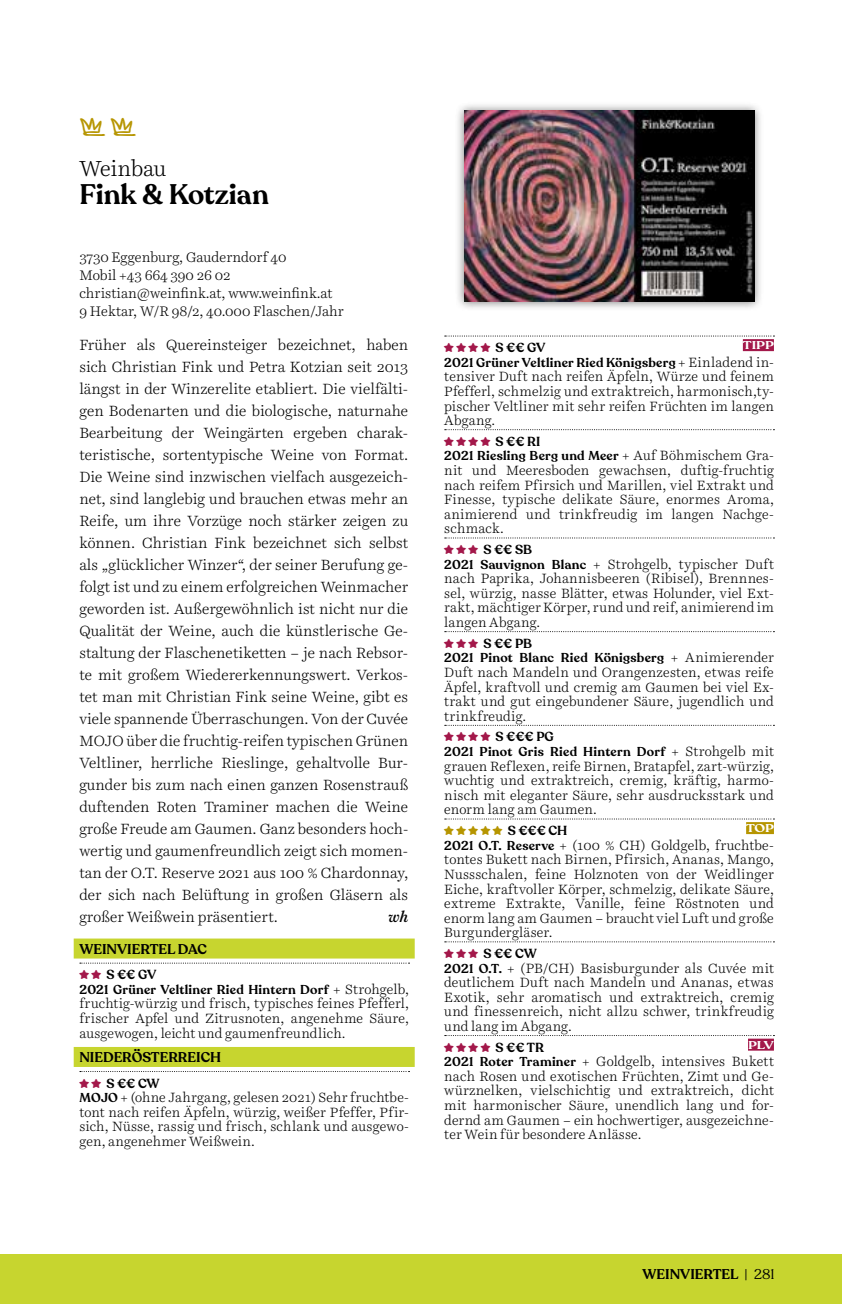
<style>
.page{position:relative;width:842px;height:1304px;background:#fff}
.page>*{position:absolute;margin:0;border:0;box-sizing:border-box;transform-origin:0 0}
.t1{font:600 28px "Recoleta";color:#000}
.t2{font:26px "Vinaria";color:#b69500}
.t3{font:300 22px "Harrietv 2 Text";letter-spacing:-.01em;color:#000}
.t4{font:300 15px/22px "Harrietv 2 Text";color:#000;text-align:justify}
.t5{font:italic 500 15px "Harrietv 2 Text";color:#000}
.t6{font:300 14px/18px "Harrietv 2 Text";color:#000}
.t7{font:600 14px "Recoleta";color:#000}
.t8{font:300 13.6px/14.6px "Harrietv 2 Text";letter-spacing:.01em;color:#000;text-align:justify}
.t9{font:600 13px "Recoleta";color:#000}
.t10{font:600 12.8px "Recoleta";letter-spacing:.02em;color:#000}
.t11{font:600 11.2px "Recoleta";letter-spacing:-.005em;color:#fff;scale:1.25 1}
.s1{font-family:"Vinaria";font-weight:400;color:#a3184a}
.s2{font-family:"Harrietv 2 Text";font-weight:300;font-size:13.6px}
.s3{font-family:"Recoleta";font-weight:600;font-size:12.8px}
.s4{font-family:"Vinaria";font-weight:400;color:#b69500}
.s5{font-weight:400}
</style>
<div class="page">
<div style="left:0;top:1254px;width:842px;height:50px;background:#c7d52f"></div>
<div style="left:74px;top:939px;width:341px;height:20px;background:#c7d52f"></div>
<svg style="left:80px;top:963px;width:329px;height:1px"></svg>
<div style="left:74px;top:1047px;width:341px;height:20px;background:#c7d52f"></div>
<svg style="left:80px;top:1071px;width:329px;height:1px"></svg>
<div style="left:455px;top:102px;width:308px;height:209px;background:#000;opacity:.5"></div>
<img style="left:464px;top:111px;width:290px;height:191px">
<svg style="left:445px;top:336px;width:329px;height:1px"></svg>
<div style="left:743px;top:339px;width:31px;height:12px;background:#a3184a"></div>
<svg style="left:445px;top:429px;width:329px;height:1px"></svg>
<svg style="left:445px;top:537px;width:329px;height:1px"></svg>
<svg style="left:445px;top:631px;width:329px;height:1px"></svg>
<svg style="left:445px;top:725px;width:329px;height:1px"></svg>
<svg style="left:445px;top:818px;width:329px;height:1px"></svg>
<div style="left:746px;top:822px;width:28px;height:12px;background:#b69500"></div>
<svg style="left:445px;top:941px;width:329px;height:1px"></svg>
<svg style="left:445px;top:1035px;width:329px;height:1px"></svg>
<div style="left:748px;top:1039px;width:26px;height:12px;background:#a3184a"></div>
<h2 class="t2" style="left:79px;top:112px;width:59px">11</h2>
<h3 class="t3" style="left:79px;top:154px;width:89px">Weinbau</h3>
<h1 class="t1" style="left:79px;top:177px;width:191px">Fink &amp; Kotzian</h1>
<p class="t6" style="left:79px;top:248px;width:266px">3730 Eggenburg, Gauderndorf 40<br>Mobil +43 664 390 26 02 christian@weinfink.at, www.weinfink.at 9 Hektar, W/R 98/2, 40.000 Flaschen/Jahr</p>
<p class="t4" style="left:79px;top:334px;width:330px">Früher als Quereinsteiger bezeichnet, haben sich Christian Fink und Petra Kotzian seit 2013 längst in der Winzerelite etabliert. Die vielfälti&shy;gen Bodenarten und die biologische, naturnahe Bearbeitung der Weingärten ergeben charak&shy;teristische, sortentypische Weine von Format.<br>Die Weine sind inzwischen vielfach ausgezeich&shy;net, sind langlebig und brauchen etwas mehr an Reife, um ihre Vorzüge noch stärker zeigen zu können. Christian Fink bezeichnet sich selbst als „glücklicher Winzer“, der seiner Berufung ge&shy;folgt ist und zu einem erfolgreichen Weinmacher geworden ist. Außergewöhnlich ist nicht nur die Qualität der Weine, auch die künstlerische Ge&shy;staltung der Flaschenetiketten – je nach Rebsor&shy;te mit großem Wiedererkennungswert. Verkos&shy;tet man mit Christian Fink seine Weine, gibt es viele spannende Überraschungen. Von der Cuvée MOJO über die fruchtig-reifen typischen Grünen Veltliner, herrliche Rieslinge, gehaltvolle Bur&shy;gunder bis zum nach einen ganzen Rosenstrauß duftenden Roten Traminer machen die Weine große Freude am Gaumen. Ganz besonders hoch&shy;wertig und gaumenfreundlich zeigt sich momen&shy;tan der O.T. Reserve 2021 aus 100 % Chardonnay, der sich nach Belüftung in großen Gläsern als großer Weißwein präsentiert.</p>
<p class="t5" style="left:388px;top:907px;width:21px">wh</p>
<p class="t7" style="left:79px;top:940px;width:129px">WEINVIERTEL DAC</p>
<p class="t9" style="left:79px;top:966px;width:79px"><span class="s1">H H</span> S €€ GV</p>
<p class="t10" style="left:79px;top:981px;width:331px">2021 Grüner Veltliner Ried Hintern Dorf <span class="s2">+ Strohgelb,</span></p>
<p class="t8" style="left:79px;top:996px;width:331px">fruchtig-würzig und frisch, typisches feines Pfefferl, frischer Apfel und Zitrusnoten, angenehme Säure, ausgewogen, leicht und gaumenfreundlich.</p>
<p class="t7" style="left:79px;top:1048px;width:143px">NIEDERÖSTERREICH</p>
<p class="t9" style="left:79px;top:1075px;width:82px"><span class="s1">H H</span> S €€ CW</p>
<p class="t8" style="left:79px;top:1090px;width:331px"><span class="s3">MOJO</span> + (ohne Jahrgang, gelesen 2021) Sehr fruchtbe&shy;tont nach reifen Äpfeln, würzig, weißer Pfeffer, Pfir&shy;sich, Nüsse, rassig und frisch, schlank und ausgewo&shy;gen, angenehmer Weißwein.</p>
<p class="t9" style="left:444px;top:339px;width:103px"><span class="s1">HHHH</span> S €€ GV</p>
<p class="t11" style="left:743px;top:338px;width:26px">TIPP</p>
<p class="t10" style="left:444px;top:354px;width:331px">2021 Grüner Veltliner Ried Königsberg <span class="s2">+ Einladend in-</span></p>
<p class="t8" style="left:444px;top:369px;width:331px">tensiver Duft nach reifen Äpfeln, Würze und feinem Pfefferl, schmelzig und extraktreich, harmonisch,ty&shy;pischer Veltliner mit sehr reifen Früchten im langen Abgang.</p>
<p class="t9" style="left:444px;top:433px;width:98px"><span class="s1">HHHH</span> S €€ RI</p>
<p class="t10" style="left:444px;top:448px;width:331px">2021 Riesling Berg und Meer <span class="s2">+ Auf Böhmischem Gra-</span></p>
<p class="t8" style="left:444px;top:463px;width:331px">nit und Meeresboden gewachsen, duftig-fruchtig nach reifem Pfirsich und Marillen, viel Extrakt und Finesse, typische delikate Säure, enormes Aroma, animierend und trinkfreudig im langen Nachge&shy;schmack.</p>
<p class="t9" style="left:444px;top:541px;width:89px"><span class="s1">HHH</span> S €€ SB</p>
<p class="t8" style="left:444px;top:557px;width:331px"><span class="s3">2021 Sauvignon Blanc</span> + Strohgelb, typischer Duft nach Paprika, Johannisbeeren (Ribisel), Brennnes&shy;sel, würzig, nasse Blätter, etwas Holunder, viel Ext&shy;rakt, mächtiger Körper, rund und reif, animierend im langen Abgang.</p>
<p class="t9" style="left:444px;top:635px;width:89px"><span class="s1">HHH</span> S €€ PB</p>
<p class="t10" style="left:444px;top:650px;width:331px">2021 Pinot Blanc Ried Königsberg <span class="s2">+ Animierender</span></p>
<p class="t8" style="left:444px;top:665px;width:331px">Duft nach Mandeln und Orangenzesten, etwas reife Äpfel, kraftvoll und cremig am Gaumen bei viel Ex&shy;trakt und gut eingebundener Säure, jugendlich und trinkfreudig.</p>
<p class="t9" style="left:444px;top:729px;width:111px"><span class="s1">HHHH</span> S €€€ PG</p>
<p class="t10" style="left:444px;top:744px;width:331px">2021 Pinot Gris Ried Hintern Dorf <span class="s2">+ Strohgelb mit</span></p>
<p class="t8" style="left:444px;top:759px;width:331px">grauen Reflexen, reife Birnen, Bratapfel, zart-würzig, wuchtig und extraktreich, cremig, kräftig, harmo&shy;nisch mit eleganter Säure, sehr ausdrucksstark und enorm lang am Gaumen.</p>
<p class="t9" style="left:444px;top:822px;width:125px"><span class="s4">HHHHH</span> S €€€ CH</p>
<p class="t11" style="left:746px;top:821px;width:24px">TOP</p>
<p class="t8" style="left:444px;top:838px;width:331px"><span class="s3">2021 O.T. Reserve</span> + (100 % CH) Goldgelb, fruchtbe&shy;tontes Bukett nach Birnen, Pfirsich, Ananas, Mango, Nussschalen, feine Holznoten von der Weidlinger Eiche, kraftvoller Körper, schmelzig, delikate Säure, extreme Extrakte, Vanille, feine Röstnoten und enorm lang am Gaumen – braucht viel Luft und große Burgundergläser.</p>
<p class="t9" style="left:444px;top:945px;width:94px"><span class="s1">HHH</span> S €€ CW</p>
<p class="t8" style="left:444px;top:961px;width:331px"><span class="s3">2021 O.T.</span> + (PB/CH) Basisburgunder als Cuvée mit deutlichem Duft nach Mandeln und Ananas, etwas Exotik, sehr aromatisch und extraktreich, cremig und finessenreich, nicht allzu schwer, trinkfreudig und lang im Abgang.</p>
<p class="t9" style="left:444px;top:1039px;width:101px"><span class="s1">HHHH</span> S €€ TR</p>
<p class="t11" style="left:748px;top:1038px;width:22px">PLV</p>
<p class="t8" style="left:444px;top:1054px;width:331px"><span class="s3">2021 Roter Traminer</span> + Goldgelb, intensives Bukett nach Rosen und exotischen Früchten, Zimt und Ge&shy;würznelken, vielschichtig und extraktreich, dicht mit harmonischer Säure, unendlich lang und for&shy;dernd am Gaumen – ein hochwertiger, ausgezeichne&shy;ter Wein für besondere Anlässe.</p>
<p class="t7" style="left:642px;top:1265px;width:134px">WEINVIERTEL <span class="s5">| 281</span></p>
</div>
